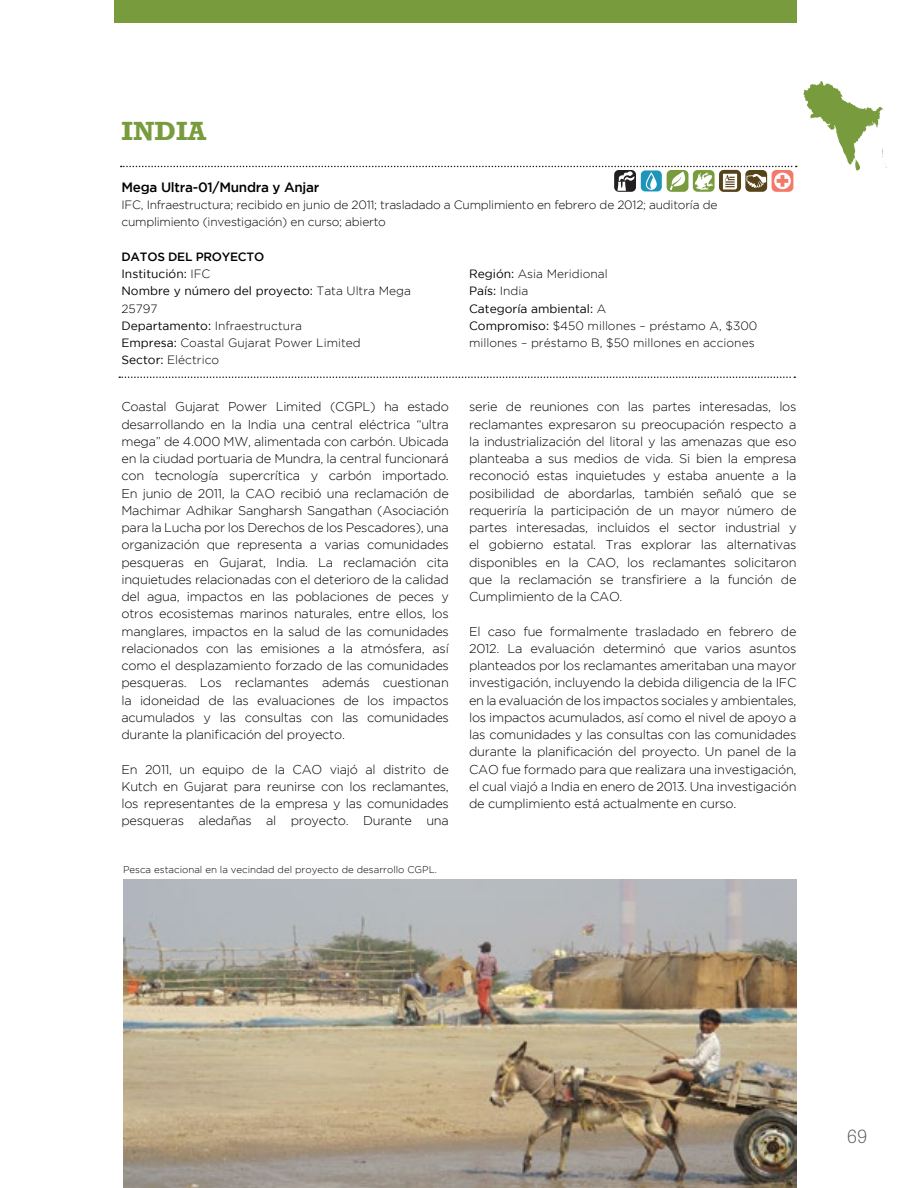
<style>
.page{position:relative;width:918px;height:1188px;background:#fff}
.page>*{position:absolute;margin:0;border:0;box-sizing:border-box;transform-origin:0 0}
.t1{font:700 27px "Rockwell";color:#789c3d}
.t2{font:300 19.5px "Rockwell Std";color:#58595b}
.t3{font:500 13.5px "Gotham";letter-spacing:-.02em;color:#000}
.t4{font:300 12.75px/17.2px "Gotham";letter-spacing:-.02em;color:#000;text-align:justify}
.t5{font:300 12px/17.2px "Gotham";color:#000}
.t6{font:300 12px/17.2px "Gotham";letter-spacing:-.02em;color:#000}
.t7{font:300 9.75px "Gotham";color:#000}
.s1{font-weight:500}
.s2{font-weight:400}
</style>
<div class="page">
<div style="left:114px;top:0;width:682px;height:23px;background:#789c3d"></div>
<svg style="left:804px;top:81px;width:83px;height:90px"></svg>
<svg style="left:667px;top:170px;width:21px;height:22px"></svg>
<svg style="left:745px;top:170px;width:22px;height:22px"></svg>
<div style="left:772px;top:170px;width:21px;height:22px;background:#f59083;border-radius:5px"></div>
<svg style="left:719px;top:170px;width:22px;height:22px"></svg>
<svg style="left:614px;top:170px;width:22px;height:22px"></svg>
<svg style="left:693px;top:170px;width:22px;height:22px"></svg>
<img style="left:123px;top:880px;width:673px;height:308px">
<svg style="left:121px;top:166px;width:676px;height:25px"></svg>
<svg style="left:119px;top:376px;width:676px;height:2px"></svg>
<h1 class="t1" style="left:122px;top:115px;width:86px">INDIA</h1>
<p class="t3" style="left:122px;top:179px;width:199px">Mega Ultra-01/Mundra y Anjar</p>
<p class="t6" style="left:122px;top:196px;width:597px">IFC, Infraestructura; recibido en junio de 2011; trasladado a Cumplimiento en febrero de 2012; auditoría de cumplimiento (investigación) en curso; abierto</p>
<p class="t5" style="left:122px;top:248px;width:291px"><span class="s1">DATOS DEL PROYECTO<br></span><span class="s2">Institución:</span> IFC<br><span class="s2">Nombre y número del proyecto:</span> Tata Ultra Mega<br>25797<br><span class="s2">Departamento:</span> Infraestructura<br><span class="s2">Empresa:</span> Coastal Gujarat Power Limited<br><span class="s2">Sector:</span> Eléctrico</p>
<p class="t5" style="left:469px;top:265px;width:290px"><span class="s2">Región:</span> Asia Meridional<br><span class="s2">País:</span> India<br><span class="s2">Categoría ambiental:</span> A<br><span class="s2">Compromiso:</span> $450 millones – préstamo A, $300 millones – préstamo B, $50 millones en acciones</p>
<p class="t4" style="left:122px;top:398px;width:329px">Coastal Gujarat Power Limited (CGPL) ha estado desarrollando en la India una central eléctrica “ultra mega” de 4.000 MW, alimentada con carbón. Ubicada en la ciudad portuaria de Mundra, la central funcionará con tecnología supercrítica y carbón importado.<br>En junio de 2011, la CAO recibió una reclamación de Machimar Adhikar Sangharsh Sangathan (Asociación para la Lucha por los Derechos de los Pescadores), una organización que representa a varias comunidades pesqueras en Gujarat, India. La reclamación cita inquietudes relacionadas con el deterioro de la calidad del agua, impactos en las poblaciones de peces y otros ecosistemas marinos naturales, entre ellos, los manglares, impactos en la salud de las comunidades relacionados con las emisiones a la atmósfera, así como el desplazamiento forzado de las comunidades pesqueras. Los reclamantes además cuestionan la idoneidad de las evaluaciones de los impactos acumulados y las consultas con las comunidades durante la planificación del proyecto.</p>
<p class="t4" style="left:122px;top:760px;width:329px">En 2011, un equipo de la CAO viajó al distrito de Kutch en Gujarat para reunirse con los reclamantes, los representantes de la empresa y las comunidades pesqueras aledañas al proyecto. Durante una</p>
<p class="t7" style="left:123px;top:864px;width:316px">Pesca estacional en la vecindad del proyecto de desarrollo CGPL.</p>
<p class="t4" style="left:469px;top:398px;width:329px">serie de reuniones con las partes interesadas, los reclamantes expresaron su preocupación respecto a la industrialización del litoral y las amenazas que eso planteaba a sus medios de vida. Si bien la empresa reconoció estas inquietudes y estaba anuente a la posibilidad de abordarlas, también señaló que se requeriría la participación de un mayor número de partes interesadas, incluidos el sector industrial y el gobierno estatal. Tras explorar las alternativas disponibles en la CAO, los reclamantes solicitaron que la reclamación se transfiriere a la función de Cumplimiento de la CAO.</p>
<p class="t4" style="left:469px;top:622px;width:329px">El caso fue formalmente trasladado en febrero de 2012. La evaluación determinó que varios asuntos planteados por los reclamantes ameritaban una mayor investigación, incluyendo la debida diligencia de la IFC en la evaluación de los impactos sociales y ambientales, los impactos acumulados, así como el nivel de apoyo a las comunidades y las consultas con las comunidades durante la planificación del proyecto. Un panel de la CAO fue formado para que realizara una investigación, el cual viajó a India en enero de 2013. Una investigación de cumplimiento está actualmente en curso.</p>
<h2 class="t2" style="left:847px;top:1125px;width:22px">69</h2>
</div>
